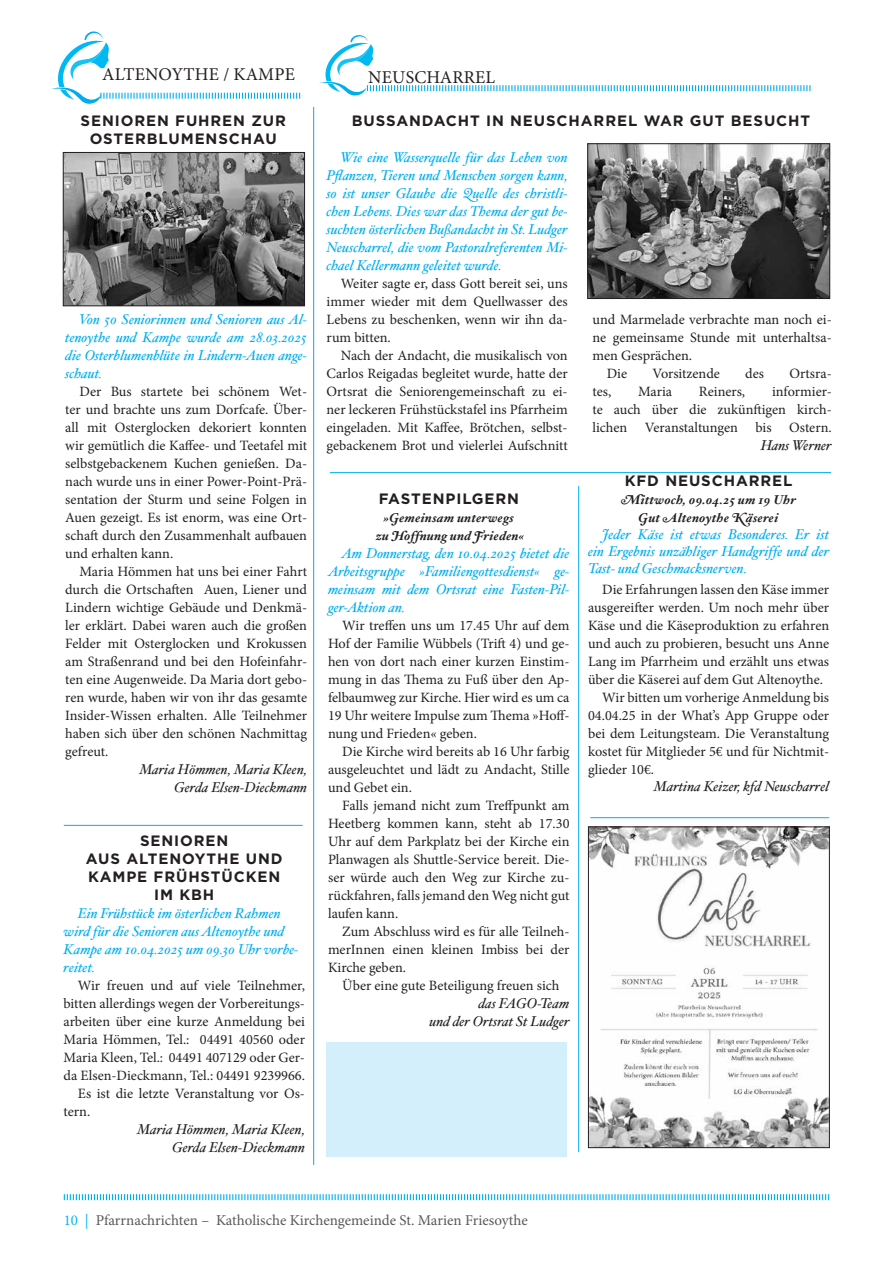
<style>
.page{position:relative;width:893px;height:1263px;background:#fff}
.page>*{position:absolute;margin:0;border:0;box-sizing:border-box;transform-origin:0 0}
.t1{font:18px "Minion Pro";letter-spacing:.01em;color:#231f20}
.t2{font:700 15px/18px "Gotham";letter-spacing:.06em;color:#231f20;text-align:center}
.t3{font:15px "Minion Pro";letter-spacing:-.005em;color:#58595b}
.t4{font:14.25px/18px "Minion Pro";color:#231f20;text-align:justify}
.t5{font:italic 14.25px/18px "Hoefler Txt";color:#00aeef;text-align:justify}
.t6{font:italic 14.25px/18px "Hoefler Txt";color:#231f20;text-align:right}
.t7{font:12.75px/18px "Hoefler Txt Bold Swash Ital";letter-spacing:.02em;color:#231f20;text-align:center}
.s1{color:#00b9f2}
</style>
<div class="page">
<svg style="left:63px;top:1194px;width:767px;height:7px"></svg>
<svg style="left:51px;top:31px;width:249px;height:73px"></svg>
<img style="left:65px;top:154px;width:238px;height:150px">
<div style="left:63px;top:152px;width:242px;height:154px;border:1px solid #231f20"></div>
<hr style="left:64px;top:825px;width:239px;height:1px;background:#00aeef">
<svg style="left:319px;top:35px;width:491px;height:61px"></svg>
<hr style="left:330px;top:472px;width:501px;height:1px;background:#00aeef">
<img style="left:590px;top:146px;width:238px;height:151px">
<div style="left:588px;top:144px;width:242px;height:155px;border:1px solid #231f20"></div>
<img style="left:590px;top:829px;width:238px;height:317px">
<div style="left:588px;top:827px;width:242px;height:321px;border:1px solid #231f20"></div>
<hr style="left:313px;top:107px;width:1px;height:1058px;background:#00aeef">
<div style="left:326px;top:1042px;width:241px;height:114px;background:#d4effc"></div>
<hr style="left:578px;top:486px;width:1px;height:666px;background:#00aeef">
<hr style="left:590px;top:817px;width:239px;height:1px;background:#00aeef">
<p class="t1" style="left:102px;top:62px;width:157px">Altenoythe / Kampe</p>
<p class="t2" style="left:81px;top:112px;width:207px">SENIOREN FUHREN ZUR<br>OSTERBLUMENSCHAU</p>
<p class="t5" style="left:65px;top:310px;width:243px;text-indent:14px">Von 50 Seniorinnen und Senioren aus Al&shy;tenoythe und Kampe wurde am 28.03.2025 die Osterblumenblüte in Lindern-Auen ange&shy;schaut.</p>
<p class="t4" style="left:65px;top:383px;width:243px;text-indent:14px">Der Bus startete bei schönem Wet&shy;ter und brachte uns zum Dorfcafe. Über&shy;all mit Osterglocken dekoriert konnten wir gemütlich die Kaffee- und Teetafel mit selbstgebackenem Kuchen genießen. Da&shy;nach wurde uns in einer Power-Point-Prä&shy;sentation der Sturm und seine Folgen in Auen gezeigt. Es ist enorm, was eine Ort&shy;schaft durch den Zusammenhalt aufbauen und erhalten kann.</p>
<p class="t4" style="left:65px;top:562px;width:243px;text-indent:14px">Maria Hömmen hat uns bei einer Fahrt durch die Ortschaften Auen, Liener und Lindern wichtige Gebäude und Denkmä&shy;ler erklärt. Dabei waren auch die großen Felder mit Osterglocken und Krokussen am Straßenrand und bei den Hofeinfahr&shy;ten eine Augenweide. Da Maria dort gebo&shy;ren wurde, haben wir von ihr das gesamte Insider-Wissen erhalten. Alle Teilnehmer haben sich über den schönen Nachmittag gefreut.</p>
<p class="t6" style="left:139px;top:760px;width:170px">Maria Hömmen, Maria Kleen,<br>Gerda Elsen-Dieckmann</p>
<p class="t2" style="left:140px;top:832px;width:90px">SENIOREN</p>
<p class="t2" style="left:86px;top:850px;width:198px">AUS ALTENOYTHE UND</p>
<p class="t2" style="left:88px;top:868px;width:194px">KAMPE FRÜHSTÜCKEN</p>
<p class="t2" style="left:154px;top:886px;width:38px">IM KBH</p>
<p class="t5" style="left:64px;top:904px;width:237px;text-align:left;text-indent:14px">Ein Frühstück im österlichen Rahmen wird für die Senioren aus Altenoythe und<br>Kampe am 10.04.2025 um 09.30 Uhr vorbe&shy;reitet.</p>
<p class="t4" style="left:78px;top:977px;width:229px">Wir freuen und auf viele Teilnehmer,</p>
<p class="t4" style="left:64px;top:995px;width:243px">bitten allerdings wegen der Vorbereitungs-</p>
<p class="t4" style="left:64px;top:1013px;width:243px">arbeiten über eine kurze Anmeldung bei</p>
<p class="t4" style="left:64px;top:1031px;width:243px">Maria Hömmen, Tel.: 04491 40560 oder</p>
<p class="t4" style="left:64px;top:1048px;width:243px">Maria Kleen, Tel.: 04491 407129 oder Ger-</p>
<p class="t4" style="left:64px;top:1066px;width:243px">da Elsen-Dieckmann, Tel.: 04491 9239966.</p>
<p class="t4" style="left:78px;top:1084px;width:229px">Es ist die letzte Veranstaltung vor Os-</p>
<p class="t4" style="left:64px;top:1102px;width:28px">tern.</p>
<p class="t6" style="left:137px;top:1120px;width:170px">Maria Hömmen, Maria Kleen,<br>Gerda Elsen-Dieckmann</p>
<p class="t1" style="left:368px;top:65px;width:118px">Neuscharrel</p>
<p class="t2" style="left:352px;top:112px;width:459px">BUSSANDACHT IN N EUSCHARREL WAR GUT BESUCHT</p>
<p class="t5" style="left:327px;top:148px;width:243px;text-indent:14px">Wie eine Wasserquelle für das Leben von Pflanzen, Tieren und Menschen sorgen kann, so ist unser Glaube die Quelle des christli&shy;chen Lebens. Dies war das Thema der gut be&shy;suchten österlichen Bußandacht in St. Ludger Neuscharrel, die vom Pastoralreferenten Mi&shy;chael Kellermann geleitet wurde.</p>
<p class="t4" style="left:327px;top:274px;width:243px;text-align:left;text-indent:14px">Weiter sagte er, dass Gott bereit sei, uns immer wieder mit dem Quellwasser des Lebens zu beschenken, wenn wir ihn da&shy;rum bitten.<br>Nach der Andacht, die musikalisch von Carlos Reigadas begleitet wurde, hatte der Ortsrat die Seniorengemeinschaft zu ei&shy;ner leckeren Frühstückstafel ins Pfarrheim eingeladen. Mit Kaffee, Brötchen, selbst&shy;gebackenem Brot und vielerlei Aufschnitt</p>
<p class="t2" style="left:379px;top:490px;width:142px">FASTENPILGERN</p>
<p class="t7" style="left:376px;top:508px;width:150px">»Gemeinsam unterwegs<br>zu Hoffnung und Frieden«</p>
<p class="t5" style="left:328px;top:544px;width:243px;text-indent:13px">Am Donnerstag, den 10.04.2025 bietet die Arbeitsgruppe »Familiengottesdienst« ge&shy;meinsam mit dem Ortsrat eine Fasten-Pil&shy;ger-Aktion an.</p>
<p class="t4" style="left:328px;top:617px;width:243px;text-align:left;text-indent:14px">Wir treffen uns um 17.45 Uhr auf dem Hof der Familie Wübbels (Trift 4) und ge&shy;hen von dort nach einer kurzen Einstim&shy;mung in das Thema zu Fuß über den Ap&shy;felbaumweg zur Kirche. Hier wird es um ca 19 Uhr weitere Impulse zum Thema »Hoff&shy;nung und Frieden« geben.<br>D ie Kirche wird bereits ab 16 Uhr farbig ausgeleuchtet und lädt zu Andacht, Stille und Gebet ein.</p>
<p class="t4" style="left:328px;top:796px;width:243px;text-indent:14px">Falls jemand nicht zum Treffpunkt am Heetberg kommen kann, steht ab 17.30<br>Uhr auf dem Parkplatz bei der Kirche ein Planwagen als Shuttle-Service bereit. Die&shy;ser würde auch den Weg zur Kirche zu&shy;rückfahren, falls jemand den Weg nicht gut laufen kann.</p>
<p class="t4" style="left:328px;top:922px;width:243px;text-align:left;text-indent:14px">Zum Abschluss wird es für alle Teilneh&shy;merInnen einen kleinen Imbiss bei der<br>Kirche geben.<br>Über eine gute Beteiligung freuen sich</p>
<p class="t6" style="left:429px;top:994px;width:142px">das FAGO-Team<br>und der Ortsrat St Ludger</p>
<p class="t4" style="left:592px;top:311px;width:241px;text-align:left">und Marmelade verbrachte man noch ei&shy;ne gemeinsame Stunde mit unterhaltsa&shy;men Gesprächen.<br>Die</p>
<p class="t4" style="left:652px;top:365px;width:69px">Vorsitzende</p>
<p class="t4" style="left:745px;top:365px;width:20px">des</p>
<p class="t4" style="left:789px;top:365px;width:44px">Ortsra-</p>
<p class="t4" style="left:592px;top:383px;width:241px;text-indent:180px">informier&shy;te auch über die zukünftigen kirch&shy;lichen Veranstaltungen bis Ostern.</p>
<p class="t6" style="left:761px;top:436px;width:72px">Hans Werner</p>
<p class="t4" style="left:592px;top:383px;width:20px">tes,</p>
<p class="t4" style="left:638px;top:383px;width:36px">Maria</p>
<p class="t4" style="left:699px;top:383px;width:48px">Reiners,</p>
<p class="t2" style="left:625px;top:472px;width:169px">KFD NEUSCHARREL</p>
<p class="t7" style="left:621px;top:490px;width:177px">Mittwoch, 09.04.25 um 19 Uhr<br>Gut Altenoythe Käserei</p>
<p class="t5" style="left:588px;top:525px;width:243px;line-height:17.1px;text-indent:14px">Jeder Käse ist etwas Besonderes. Er ist ein Ergebnis unzähliger Handgriffe und der Tast- und Geschmacksnerven.</p>
<p class="t4" style="left:588px;top:581px;width:243px">Die Erfahrungen lassen den Käse immer</p>
<p class="t4" style="left:588px;top:599px;width:243px">ausgereifter werden. Um noch mehr über</p>
<p class="t4" style="left:588px;top:617px;width:243px">Käse und die Käseproduktion zu erfahren</p>
<p class="t4" style="left:588px;top:635px;width:243px">und auch zu probieren, besucht uns Anne</p>
<p class="t4" style="left:588px;top:653px;width:243px">Lang im Pfarrheim und erzählt uns etwas</p>
<p class="t4" style="left:588px;top:671px;width:236px">über die Käserei auf dem Gut Altenoythe.</p>
<p class="t4" style="left:602px;top:689px;width:228px">Wir bitten um vorherige Anmeldung bis</p>
<p class="t4" style="left:588px;top:707px;width:243px">04.04.25 in der What’s App Gruppe oder</p>
<p class="t4" style="left:588px;top:725px;width:243px">bei dem Leitungsteam. Die Veranstaltung</p>
<p class="t4" style="left:588px;top:743px;width:243px">kostet für Mitglieder 5€ und für Nichtmit-</p>
<p class="t4" style="left:588px;top:761px;width:68px">glieder 10€.</p>
<p class="t6" style="left:653px;top:777px;width:177px">Martina Keizer, kfd Neuscharrel</p>
<p class="t3" style="left:64px;top:1210px;width:465px"><span class="s1">10 |</span> Pfarrnachrichten – Katholische Kirchengemeinde St. Marien Friesoythe</p>
</div>
